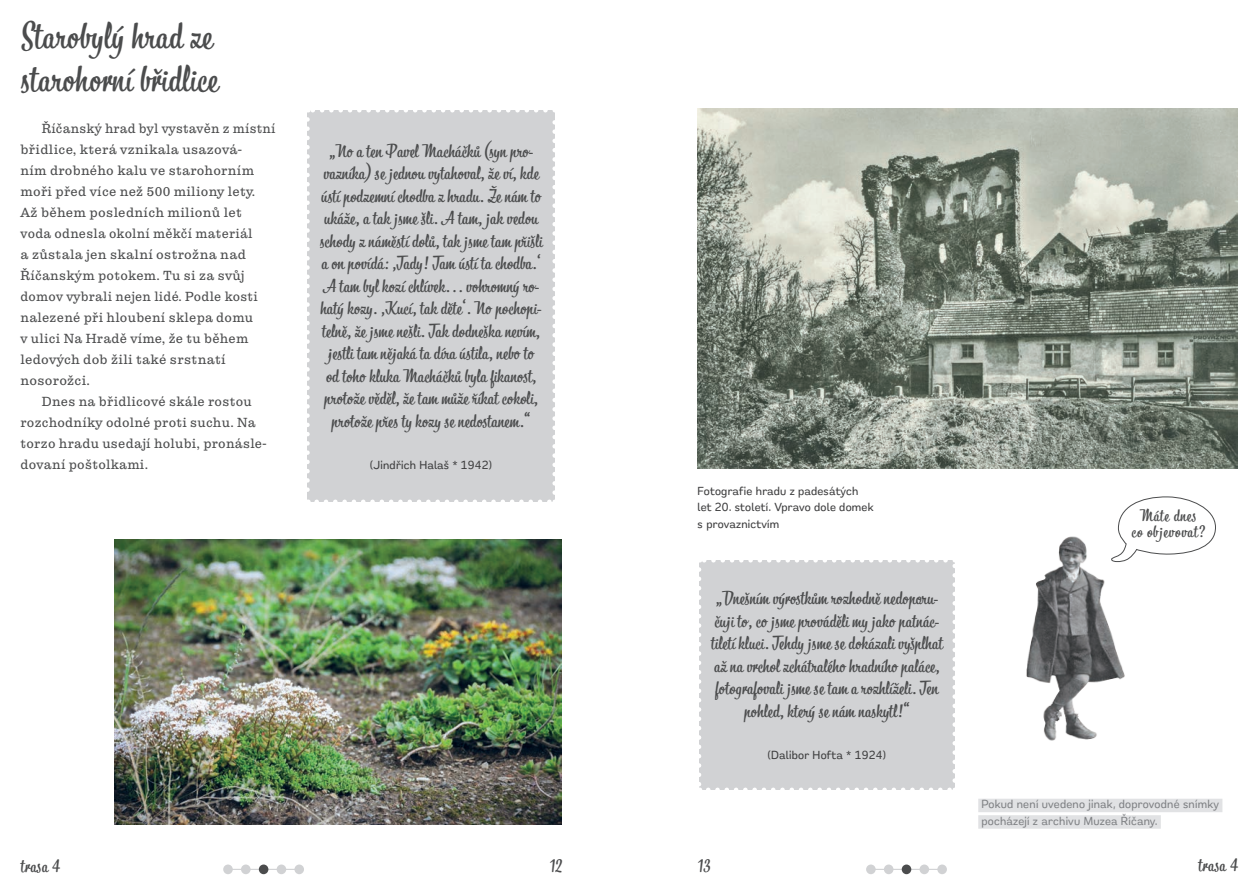
<style>
.page{position:relative;width:1259px;height:893px;background:#fff}
.page>*{position:absolute;margin:0;border:0;box-sizing:border-box;transform-origin:0 0}
.t1{font:36px/43.2px "Bistro Script";letter-spacing:.02em;color:#4b4c4d}
.t2{font:18px/22.5px "Bistro Script";letter-spacing:.01em;color:#4b4c4d;text-align:center}
.t3{font:16.5px/16.5px "Bistro Script";letter-spacing:.05em;color:#4b4c4d;text-align:center}
.t4{font:300 13.5px "Pulpo";letter-spacing:.02em;color:#4b4c4d}
.t5{font:500 12px/16.5px "Remora Sans W2";letter-spacing:.02em;color:#3e3e3f}
.t6{font:500 12px/16.5px "Remora Sans W2";letter-spacing:.02em;color:#808285}
</style>
<div class="page">
<hr style="left:225px;top:869px;width:74px;height:1px;background:#d1d2d4">
<div style="left:223px;top:864px;width:10px;height:10px;background:#d1d2d4;border-radius:50%"></div>
<div style="left:241px;top:864px;width:10px;height:10px;background:#d1d2d4;border-radius:50%"></div>
<div style="left:259px;top:864px;width:9px;height:10px;background:#4b4c4d;border-radius:50%"></div>
<div style="left:294px;top:864px;width:10px;height:10px;background:#d1d2d4;border-radius:50%"></div>
<hr style="left:867px;top:869px;width:77px;height:1px;background:#d1d2d4">
<div style="left:866px;top:864px;width:9px;height:10px;background:#d1d2d4;border-radius:50%"></div>
<div style="left:884px;top:864px;width:9px;height:10px;background:#d1d2d4;border-radius:50%"></div>
<svg style="left:901px;top:864px;width:10px;height:10px"></svg>
<div style="left:937px;top:864px;width:10px;height:10px;background:#d1d2d4;border-radius:50%"></div>
<div style="left:277px;top:864px;width:9px;height:10px;background:#d1d2d4;border-radius:50%"></div>
<div style="left:919px;top:864px;width:10px;height:10px;background:#d1d2d4;border-radius:50%"></div>
<img style="left:697px;top:108px;width:540px;height:360px">
<img style="left:1026px;top:536px;width:99px;height:205px">
<div style="left:307px;top:110px;width:248px;height:392px;background:#d1d2d4"></div>
<svg style="left:307px;top:119px;width:3px;height:383px"></svg>
<svg style="left:317px;top:500px;width:238px;height:2px"></svg>
<svg style="left:552px;top:110px;width:3px;height:383px"></svg>
<svg style="left:307px;top:110px;width:238px;height:3px"></svg>
<img style="left:115px;top:540px;width:446px;height:285px">
<svg style="left:1110px;top:496px;width:106px;height:66px"></svg>
<div style="left:699px;top:560px;width:255px;height:230px;background:#d1d2d4"></div>
<svg style="left:699px;top:569px;width:2px;height:221px"></svg>
<svg style="left:708px;top:788px;width:246px;height:2px"></svg>
<svg style="left:952px;top:560px;width:3px;height:221px"></svg>
<svg style="left:699px;top:560px;width:246px;height:3px"></svg>
<div style="left:978px;top:799px;width:244px;height:13px;background:#e1e2e4"></div>
<div style="left:978px;top:815px;width:182px;height:14px;background:#e1e2e4"></div>
<h1 class="t1" style="left:21px;top:15px;width:199px">Starobylý hrad ze starohorní břidlice</h1>
<p class="t4" style="left:42px;top:121px;width:235px">Říčanský hrad byl vystavěn z místní</p>
<p class="t4" style="left:21px;top:142px;width:223px">břidlice, která vznikala usazová-</p>
<p class="t4" style="left:21px;top:163px;width:235px">ním drobného kalu ve starohorním</p>
<p class="t4" style="left:21px;top:184px;width:236px">moři před více než 500 miliony lety.</p>
<p class="t4" style="left:21px;top:205px;width:223px">Až během posledních milionů let</p>
<p class="t4" style="left:21px;top:226px;width:233px">voda odnesla okolní měkčí materiál</p>
<p class="t4" style="left:21px;top:247px;width:227px">a zůstala jen skalní ostrožna nad</p>
<p class="t4" style="left:21px;top:268px;width:225px">Říčanským potokem. Tu si za svůj</p>
<p class="t4" style="left:21px;top:289px;width:239px">domov vybrali nejen lidé. Podle kosti</p>
<p class="t4" style="left:21px;top:310px;width:234px">nalezené při hloubení sklepa domu</p>
<p class="t4" style="left:21px;top:331px;width:229px">v ulici Na Hradě víme, že tu během</p>
<p class="t4" style="left:21px;top:352px;width:207px">ledových dob žili také srstnatí</p>
<p class="t4" style="left:21px;top:373px;width:71px">nosorožci.</p>
<p class="t4" style="left:42px;top:394px;width:211px">Dnes na břidlicové skále rostou</p>
<p class="t4" style="left:21px;top:415px;width:237px">rozchodníky odolné proti suchu. Na</p>
<p class="t4" style="left:21px;top:436px;width:247px">torzo hradu usedají holubi, pronásle-</p>
<p class="t4" style="left:21px;top:457px;width:129px">dovaní poštolkami.</p>
<p class="t2" style="left:320px;top:140px;width:224px">„No a ten Pavel Macháčků (syn pro&shy;vazníka) se jednou vytahoval, že ví, kde ústí podzemní chodba z hradu. Že nám to ukáže, a tak jsme šli. A tam, jak vedou schody z náměstí dolů, tak jsme tam přišli a on povídá: ‚Tady! Tam ústí ta chodba.‘ A tam byl kozí chlívek… vohromný ro&shy;hatý kozy. ‚Kucí, tak děte‘. No pochopi&shy;telně, že jsme nešli. Tak dodneška nevím, jestli tam nějaká ta díra ústila, nebo to od toho kluka Macháčků byla fikanost, protože věděl, že tam může říkat cokoli, protože přes ty kozy se nedostanem.“</p>
<p class="t5" style="left:370px;top:456px;width:123px">(Jindřich Halaš * 1942)</p>
<p class="t5" style="left:697px;top:482px;width:178px">Fotografie hradu z padesátých let 20. století. Vpravo dole domek s provaznictvím</p>
<p class="t2" style="left:711px;top:588px;width:233px">„Dnešním výrostkům rozhodně nedoporu&shy;čuji to, co jsme prováděli my jako patnác&shy;tiletí kluci. Tehdy jsme se dokázali vyšplhat až na vrchol zchátralého hradního paláce, fotografovali jsme se tam a rozhlíželi. Ten pohled, který se nám naskytl!“</p>
<p class="t5" style="left:768px;top:746px;width:119px">(Dalibor Hofta * 1924)</p>
<p class="t3" style="left:1131px;top:508px;width:74px">Máte dnes<br>co objevovat?</p>
<p class="t6" style="left:981px;top:796px;width:239px">Pokud není uvedeno jinak, doprovodné snímky pocházejí z archivu Muzea Říčany.</p>
<p class="t2" style="left:21px;top:855px;width:41px">trasa 4</p>
<p class="t2" style="left:549px;top:855px;width:14px">12</p>
<p class="t2" style="left:697px;top:855px;width:15px">13</p>
<p class="t2" style="left:1198px;top:854px;width:41px">trasa 4</p>
</div>
